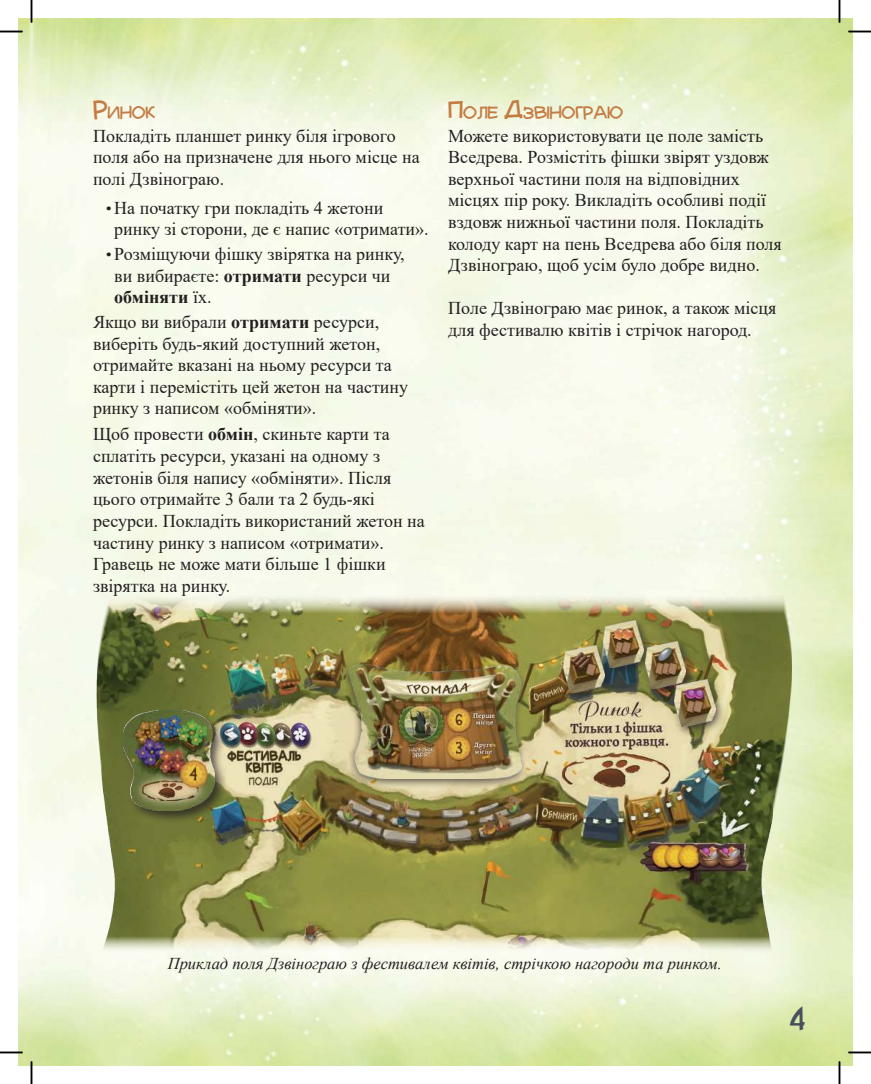
<style>
.page{position:relative;width:871px;height:1084px;background:#fff}
.page>*{position:absolute;margin:0;border:0;box-sizing:border-box;transform-origin:0 0}
.t1{font:31.5px "Uncials";color:#48505d}
.t2{font:18px/21.6px "Times New Roman";color:#231f20}
.t3{font:italic 16.5px "Times New Roman";color:#231f20}
.t4{font:14.7px "Mauryssel";color:#c47c43}
.s1{font-size:21px}
.s2{font-family:"Serif 12 Beta"}
.s3{font-weight:700}
</style>
<div class="page">
<img style="left:19px;top:19px;width:833px;height:1046px">
<img style="left:90px;top:594px;width:701px;height:358px">
<div style="left:341px;top:659px;width:187px;height:130px;background:#231f20;opacity:.75"></div>
<img style="left:348px;top:665px;width:173px;height:113px">
<div style="left:120px;top:708px;width:107px;height:116px;background:#231f20;opacity:.75"></div>
<img style="left:124px;top:710px;width:90px;height:100px">
<div style="left:559px;top:640px;width:56px;height:62px;background:#231f20;opacity:.75"></div>
<img style="left:563px;top:645px;width:41px;height:47px">
<div style="left:598px;top:616px;width:57px;height:62px;background:#231f20;opacity:.75"></div>
<img style="left:603px;top:620px;width:41px;height:48px">
<div style="left:640px;top:637px;width:57px;height:62px;background:#231f20;opacity:.75"></div>
<img style="left:645px;top:641px;width:41px;height:47px">
<div style="left:670px;top:675px;width:56px;height:62px;background:#231f20;opacity:.75"></div>
<img style="left:674px;top:679px;width:41px;height:47px">
<hr style="left:0;top:1051px;width:23px;height:2px;background:#000">
<hr style="left:848px;top:1051px;width:23px;height:2px;background:#000">
<hr style="left:838px;top:0;width:2px;height:23px;background:#000">
<hr style="left:838px;top:1061px;width:2px;height:22px;background:#000">
<svg style="left:0;top:31px;width:23px;height:1px"></svg>
<svg style="left:848px;top:31px;width:23px;height:1px"></svg>
<svg style="left:31px;top:0;width:1px;height:23px"></svg>
<svg style="left:31px;top:1061px;width:1px;height:22px"></svg>
<p class="t4" style="left:93px;top:102px;width:64px"><span class="s1">р</span>инок</p>
<p class="t2" style="left:93px;top:124px;width:328px">Покладіть планшет ринку біля ігрового поля або на призначене для нього місце на полі Дзвінограю.</p>
<p class="t2" style="left:114px;top:196px;width:316px;text-indent:-9px"><span class="s2">•</span> На початку гри покладіть 4 жетони ринку зі сторони, де є напис «отримати».</p>
<p class="t2" style="left:114px;top:243px;width:292px;text-indent:-9px"><span class="s2">•</span> Розміщуючи фішку звірятка на ринку, ви вибираєте: <span class="s3">отримати</span> ресурси чи <span class="s3">обміняти</span> їх.</p>
<p class="t2" style="left:93px;top:310px;width:317px">Якщо ви вибрали <span class="s3">отримати</span> ресурси, виберіть будь-який доступний жетон, отримайте вказані на ньому ресурси та карти і перемістіть цей жетон на частину ринку з написом «обміняти».</p>
<p class="t2" style="left:93px;top:423px;width:333px">Щоб провести <span class="s3">обмін</span>, скиньте карти та сплатіть ресурси, указані на одному з жетонів біля напису «обміняти». Після цього отримайте 3 бали та 2 будь-які ресурси. Покладіть використаний жетон на частину ринку з написом «отримати».<br>Гравець не може мати більше 1 фішки звірятка на ринку.</p>
<p class="t4" style="left:448px;top:102px;width:177px"><span class="s1">п</span>оле <span class="s1">д</span>звінограю</p>
<p class="t2" style="left:448px;top:124px;width:335px">Можете використовувати це поле замість Вседрева. Розмістіть фішки звірят уздовж верхньої частини поля на відповідних місцях пір року. Викладіть особливі події вздовж нижньої частини поля. Покладіть колоду карт на пень Вседрева або біля поля Дзвінограю, щоб усім було добре видно.</p>
<p class="t2" style="left:448px;top:297px;width:330px">Поле Дзвінограю має ринок, а також місця для фестивалю квітів і стрічок нагород.</p>
<p class="t3" style="left:168px;top:951px;width:555px">Приклад поля Дзвінограю з фестивалем квітів, стрічкою нагороди та ринком.</p>
<h1 class="t1" style="left:789px;top:1000px;width:18px">4</h1>
</div>
